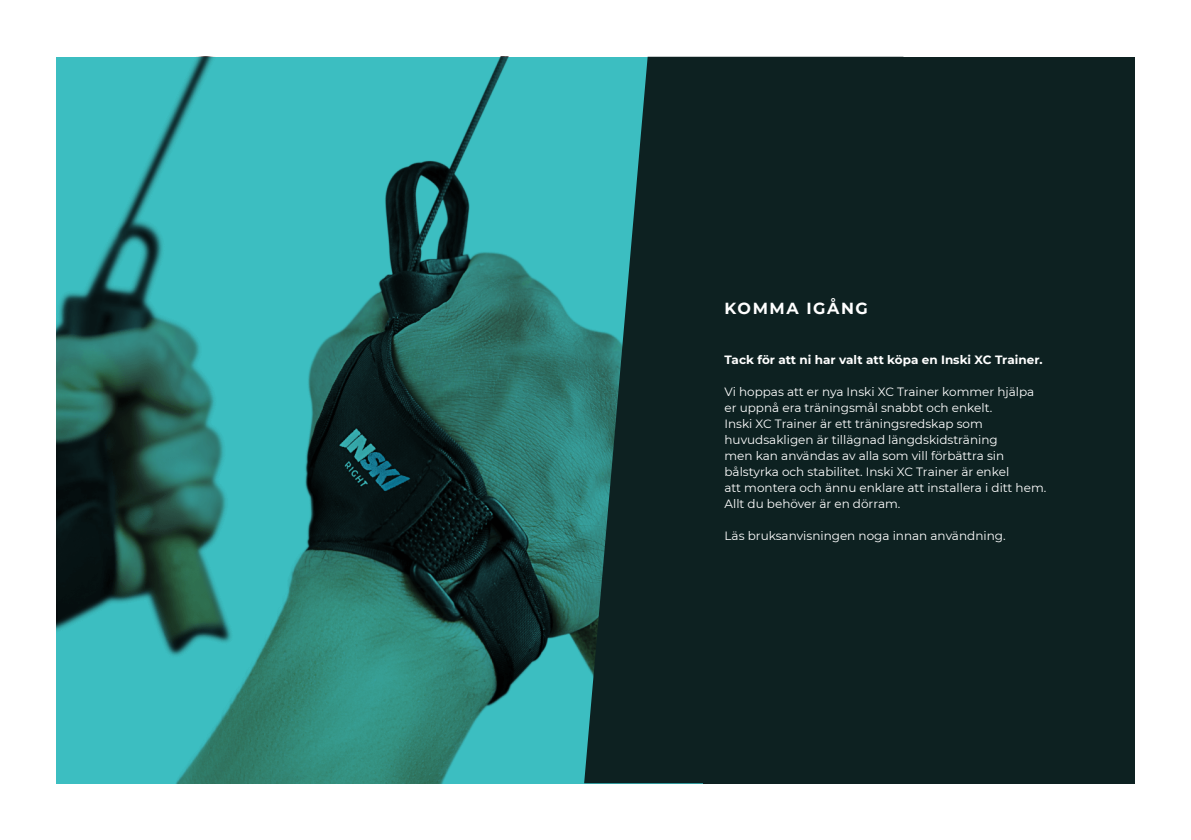
<style>
.page{position:relative;width:1191px;height:840px;background:#fff}
.page>*{position:absolute;margin:0;border:0;box-sizing:border-box;transform-origin:0 0}
.t1{font:700 16px "Montserrat";letter-spacing:.1em;color:#fff}
.t2{font:12px/16px "Montserrat";color:#fff}
.t3{font:700 12px "Montserrat";color:#fff}
</style>
<div class="page">
<img style="left:57px;top:57px;width:527px;height:725px">
<div style="left:703px;top:57px;width:431px;height:725px;background:#0d2121"></div>
<svg style="left:584px;top:57px;width:119px;height:725px;background:#194847"></svg>
<h1 class="t1" style="left:724px;top:296px;width:145px">KOMMA IGÅNG</h1>
<p class="t3" style="left:724px;top:350px;width:319px">Tack för att ni har valt att köpa en Inski XC Trainer.</p>
<p class="t2" style="left:724px;top:383px;width:323px">Vi hoppas att er nya Inski XC Trainer kommer hjälpa er uppnå era träningsmål snabbt och enkelt.<br>Inski XC Trainer är ett träningsredskap som huvudsakligen är tillägnad längdskidsträning<br>men kan användas av alla som vill förbättra sin bålstyrka och stabilitet. Inski XC Trainer är enkel<br>att montera och ännu enklare att installera i ditt hem.<br>Allt du behöver är en dörram.</p>
<p class="t2" style="left:724px;top:526px;width:283px">Läs bruksanvisningen noga innan användning.</p>
</div>
